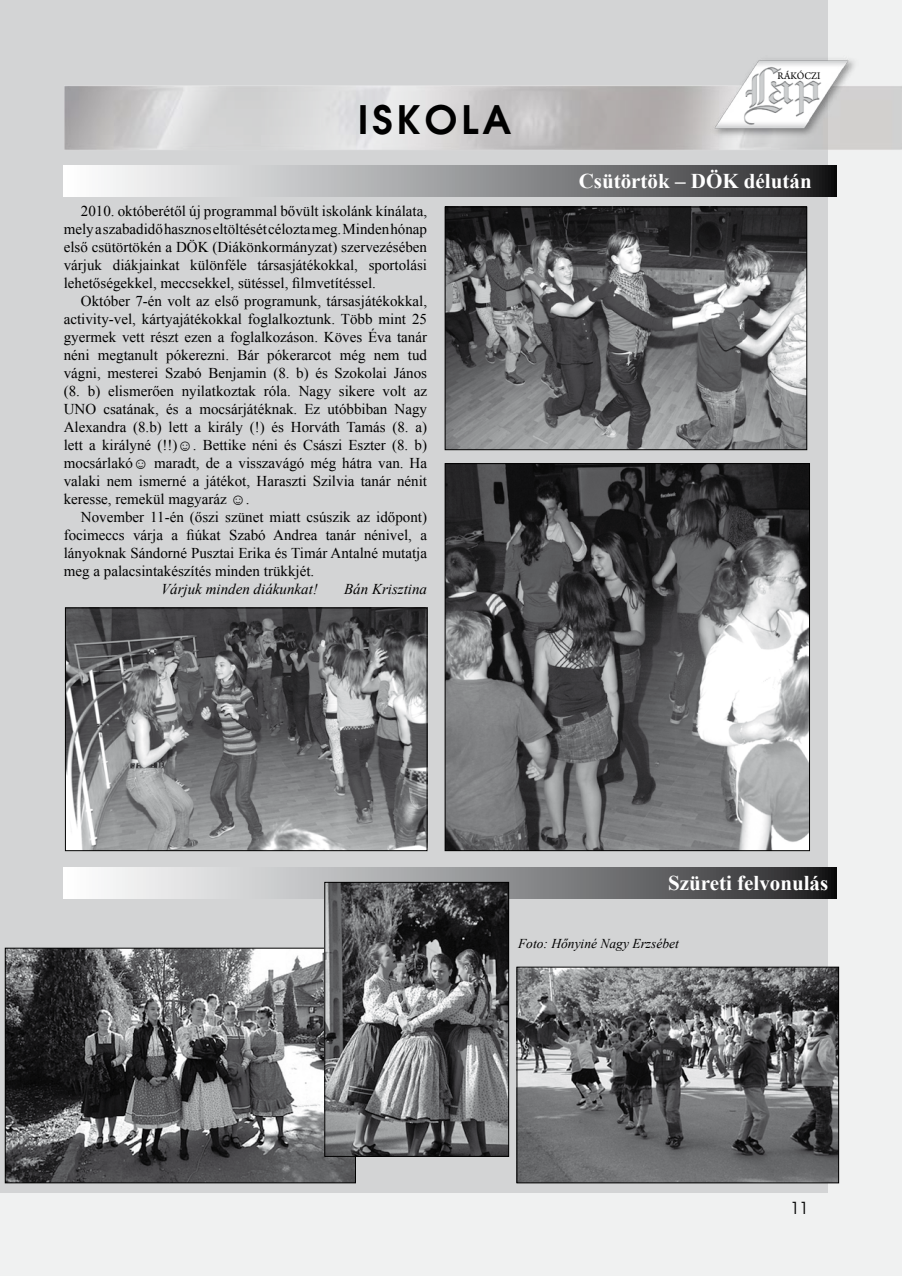
<style>
.page{position:relative;width:902px;height:1276px;background:#fff}
.page>*{position:absolute;margin:0;border:0;box-sizing:border-box;transform-origin:0 0}
.t1{font:700 39px "Avalon";letter-spacing:.1em;color:#000}
.t2{font:700 21px "Times New Roman";color:#fff}
.t3{font:16.5px "Avalon";color:#000}
.t4{font:15px/18px "Times New Roman";color:#000;text-align:justify}
.t5{font:italic 15px "Times New Roman";color:#000}
.t6{font:italic 13.5px "Times New Roman";color:#000}
.t7{font:10.65px "Arno Pro";letter-spacing:.005em;color:#000;scale:.96 1}
</style>
<div class="page">
<div style="left:0;top:0;width:901px;height:1276px;background:#f0f1f1"></div>
<div style="left:0;top:0;width:826px;height:1193px;background:#d3d4d5"></div>
<img style="left:63px;top:31px;width:838px;height:172px">
<img style="left:710px;top:56px;width:148px;height:82px">
<svg style="left:64px;top:165px;width:772px;height:32px"></svg>
<svg style="left:64px;top:867px;width:772px;height:31px"></svg>
<img style="left:67px;top:609px;width:358px;height:240px">
<div style="left:65px;top:607px;width:362px;height:244px;border:1px solid #000"></div>
<img style="left:447px;top:209px;width:358px;height:239px">
<div style="left:445px;top:207px;width:362px;height:243px;border:1px solid #000"></div>
<img style="left:447px;top:465px;width:360px;height:384px">
<div style="left:445px;top:463px;width:364px;height:388px;border:1px solid #000"></div>
<img style="left:7px;top:950px;width:347px;height:231px">
<div style="left:5px;top:948px;width:351px;height:235px;border:1px solid #000"></div>
<img style="left:326px;top:884px;width:181px;height:270px">
<div style="left:324px;top:882px;width:185px;height:274px;border:1px solid #000"></div>
<img style="left:518px;top:969px;width:318px;height:212px">
<div style="left:516px;top:967px;width:322px;height:216px;border:1px solid #000"></div>
<h1 class="t1" style="left:358px;top:95px;width:155px">ISKOLA</h1>
<p class="t4" style="left:64px;top:202px;width:365px;text-indent:17px">2010. októberétől új programmal bővült iskolánk kínálata, mely a szabadidő hasznos eltöltését célozta meg. Minden hónap első csütörtökén a DÖK (Diákönkormányzat) szervezésében várjuk diákjainkat különféle társasjátékokkal, sportolási lehetőségekkel, meccsekkel, sütéssel, filmvetítéssel.</p>
<p class="t4" style="left:64px;top:292px;width:365px;text-indent:17px">Október 7-én volt az első programunk, társasjátékokkal, activity-vel, kártyajátékokkal foglalkoztunk. Több mint 25 gyermek vett részt ezen a foglalkozáson. Köves Éva tanár néni megtanult pókerezni. Bár pókerarcot még nem tud vágni, mesterei Szabó Benjamin (8. b) és Szokolai János (8. b) elismerően nyilatkoztak róla. Nagy sikere volt az UNO csatának, és a mocsárjátéknak. Ez utóbbiban Nagy Alexandra (8.b) lett a király (!) és Horváth Tamás (8. a) lett a királyné (!!)☺. Bettike néni és Császi Eszter (8. b) mocsárlakó☺ maradt, de a visszavágó még hátra van. Ha valaki nem ismerné a játékot, Haraszti Szilvia tanár nénit keresse, remekül magyaráz ☺.</p>
<p class="t4" style="left:64px;top:508px;width:365px;text-indent:17px">November 11-én (őszi szünet miatt csúszik az időpont) focimeccs várja a fiúkat Szabó Andrea tanár nénivel, a lányoknak Sándorné Pusztai Erika és Timár Antalné mutatja meg a palacsintakészítés minden trükkjét.</p>
<p class="t5" style="left:161px;top:579px;width:158px">Várjuk minden diákunkat!</p>
<p class="t5" style="left:344px;top:579px;width:84px">Bán Krisztina</p>
<p class="t7" style="left:777px;top:70px;width:46px">RÁKÓCZI</p>
<h2 class="t2" style="left:578px;top:167px;width:234px">Csütörtök – DÖK délután</h2>
<h2 class="t2" style="left:668px;top:868px;width:162px">Szüreti felvonulás</h2>
<p class="t6" style="left:518px;top:934px;width:162px">Foto: Hőnyiné Nagy Erzsébet</p>
<p class="t3" style="left:790px;top:1198px;width:20px">11</p>
</div>
